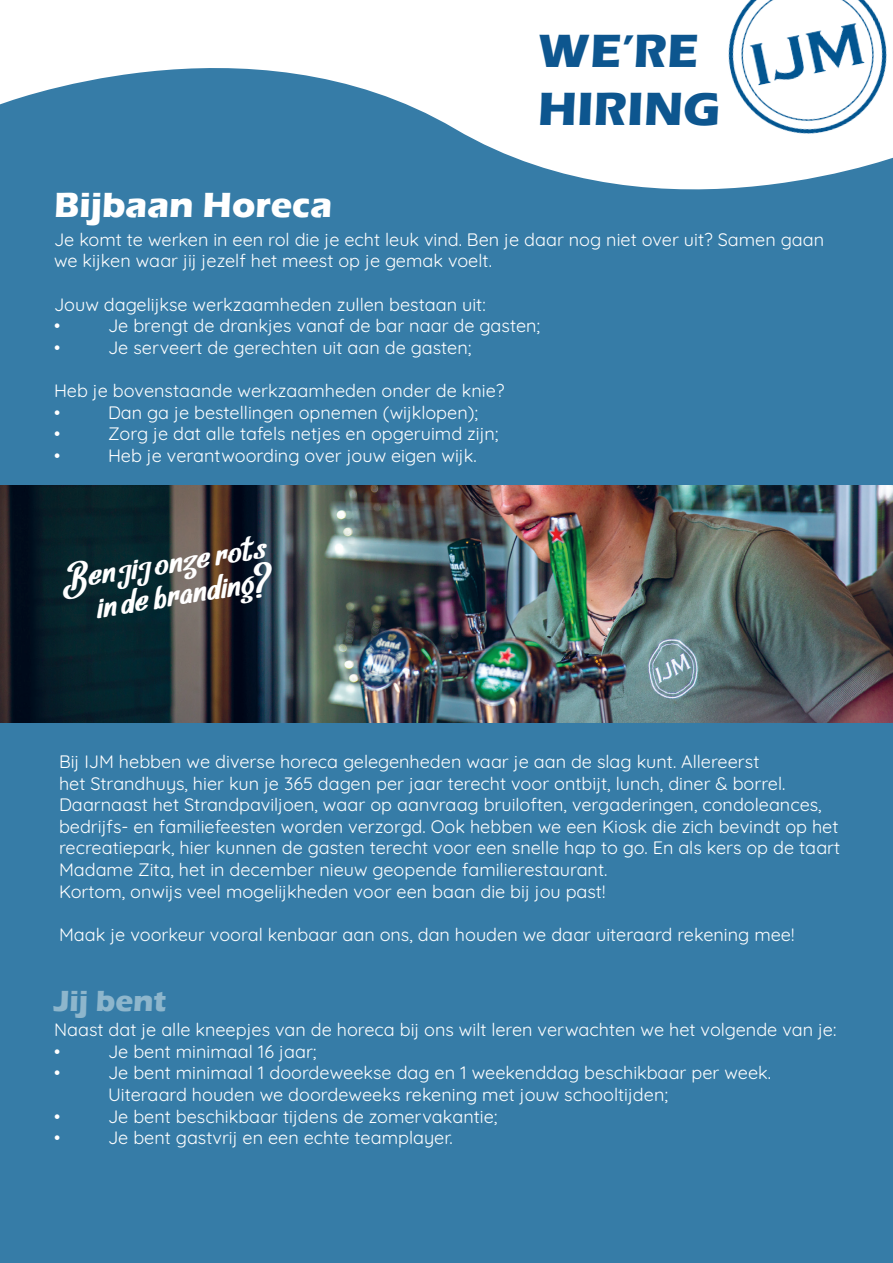
<style>
.page{position:relative;width:893px;height:1263px;background:#fff}
.page>*{position:absolute;margin:0;border:0;box-sizing:border-box;transform-origin:0 0}
.t1{font:700 48px/57.6px "Eras ITC";color:#0d568f}
.t2{font:42px/33px "Aduhai";color:#fff;text-align:right}
.t3{font:700 36px "Eras ITC";color:#fff}
.t4{font:700 30px "Eras ITC";color:#8eb6cc}
.t5{font:18px/21.6px "Quicksand";color:#fff}
</style>
<div class="page">
<div style="left:0;top:68px;width:893px;height:1195px;background:#367ca7"></div>
<img style="left:719px;top:0;width:174px;height:136px">
<img style="left:0;top:485px;width:893px;height:237px">
<h1 class="t1" style="left:538px;top:22px;width:184px">WE’RE<br>HIRING</h1>
<h3 class="t3" style="left:54px;top:185px;width:280px">Bijbaan Horeca</h3>
<p class="t5" style="left:54px;top:227px;width:772px">Je komt te werken in een rol die je echt leuk vind. Ben je daar nog niet over uit? Samen gaan we kijken waar jij jezelf het meest op je gemak voelt.</p>
<p class="t5" style="left:54px;top:292px;width:433px">Jouw dagelijkse werkzaamheden zullen bestaan uit: •</p>
<p class="t5" style="left:108px;top:313px;width:434px">Je brengt de drankjes vanaf de bar naar de gasten;</p>
<p class="t5" style="left:54px;top:335px;width:8px">•</p>
<p class="t5" style="left:108px;top:335px;width:365px">Je serveert de gerechten uit aan de gasten;</p>
<p class="t5" style="left:54px;top:378px;width:452px">Heb je bovenstaande werkzaamheden onder de knie? •</p>
<p class="t5" style="left:108px;top:400px;width:372px">Dan ga je bestellingen opnemen (wijklopen);</p>
<p class="t5" style="left:54px;top:421px;width:8px">•</p>
<p class="t5" style="left:108px;top:421px;width:392px">Zorg je dat alle tafels netjes en opgeruimd zijn;</p>
<p class="t5" style="left:54px;top:443px;width:8px">•</p>
<p class="t5" style="left:108px;top:443px;width:370px">Heb je verantwoording over jouw eigen wijk.</p>
<h2 class="t2" style="left:59px;top:563px;width:208px;rotate:-9deg">Ben jij onze rots in de branding?</h2>
<p class="t5" style="left:59px;top:749px;width:783px">Bij IJM hebben we diverse horeca gelegenheden waar je aan de slag kunt. Allereerst<br>het Strandhuys, hier kun je 365 dagen per jaar terecht voor ontbijt, lunch, diner &amp; borrel.<br>Daarnaast het Strandpaviljoen, waar op aanvraag bruiloften, vergaderingen, condoleances, bedrijfs- en familiefeesten worden verzorgd. Ook hebben we een Kiosk die zich bevindt op het recreatiepark, hier kunnen de gasten terecht voor een snelle hap to go. En als kers op de taart Madame Zita, het in december nieuw geopende familierestaurant.<br>Kortom, onwijs veel mogelijkheden voor een baan die bij jou past!</p>
<p class="t5" style="left:59px;top:922px;width:737px">Maak je voorkeur vooral kenbaar aan ons, dan houden we daar uiteraard rekening mee!</p>
<h3 class="t4" style="left:54px;top:984px;width:114px">Jij bent</h3>
<p class="t5" style="left:54px;top:1017px;width:784px">Naast dat je alle kneepjes van de horeca bij ons wilt leren verwachten we het volgende van je: •</p>
<p class="t5" style="left:108px;top:1039px;width:210px">Je bent minimaal 16 jaar;</p>
<p class="t5" style="left:54px;top:1060px;width:8px">•</p>
<p class="t5" style="left:108px;top:1060px;width:665px">Je bent minimaal 1 doordeweekse dag en 1 weekenddag beschikbaar per week.<br>Uiteraard houden we doordeweeks rekening met jouw schooltijden;</p>
<p class="t5" style="left:54px;top:1103px;width:8px">•</p>
<p class="t5" style="left:108px;top:1103px;width:391px">Je bent beschikbaar tijdens de zomervakantie;</p>
<p class="t5" style="left:54px;top:1125px;width:8px">•</p>
<p class="t5" style="left:108px;top:1125px;width:346px">Je bent gastvrij en een echte teamplayer.</p>
</div>
